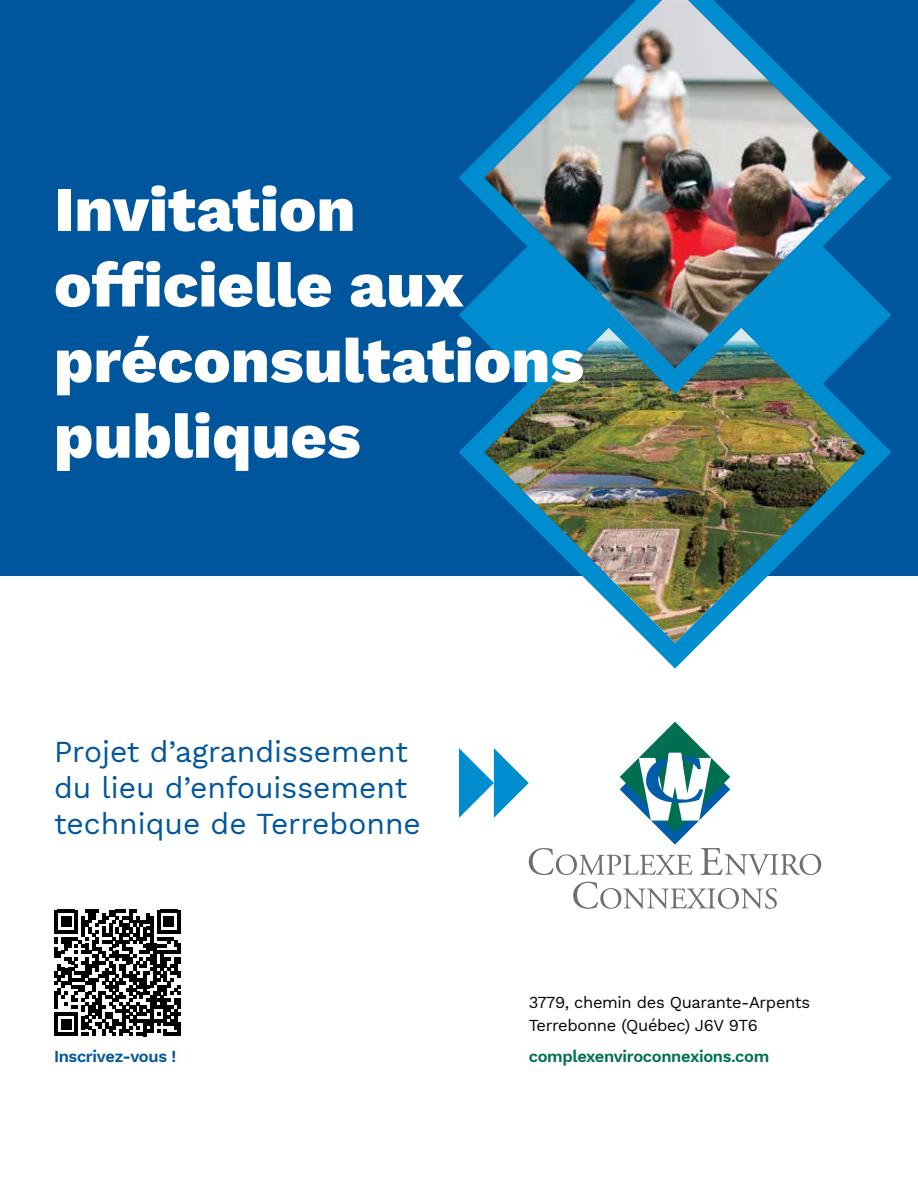
<style>
.page{position:relative;width:918px;height:1188px;background:#fff}
.page>*{position:absolute;margin:0;border:0;box-sizing:border-box;transform-origin:0 0}
.t1{font:800 63px/75.6px "Work Sans";color:#fff}
.t2{font:30px/36px "Work Sans";color:#00569c}
.t3{font:16.5px/22.5px "Work Sans";letter-spacing:-.02em;color:#000}
.t4{font:600 16.5px "Work Sans";letter-spacing:-.02em;color:#006f51}
.t5{font:600 16.5px "Work Sans";letter-spacing:-.02em;color:#00569c}
</style>
<div class="page">
<div style="left:0;top:0;width:918px;height:576px;background:#00569c"></div>
<svg style="left:459px;top:721px;width:362px;height:188px"></svg>
<svg style="left:54px;top:910px;width:127px;height:126px"></svg>
<hr style="left:177px;top:1023px;width:4px;height:13px;background:#000">
<img style="left:459px;top:407px;width:432px;height:262px">
<img style="left:459px;top:0;width:432px;height:407px">
<h1 class="t1" style="left:54px;top:169px;width:532px">Invitation officielle aux préconsultations publiques</h1>
<p class="t2" style="left:54px;top:733px;width:368px">Projet d’agrandissement du lieu d’enfouissement technique de Terrebonne</p>
<p class="t5" style="left:54px;top:1044px;width:124px">Inscrivez-vous !</p>
<p class="t3" style="left:529px;top:991px;width:283px">3779, chemin des Quarante-Arpents<br>Terrebonne (Québec) J6V 9T6</p>
<p class="t4" style="left:529px;top:1044px;width:242px">complexenviroconnexions.com</p>
</div>
